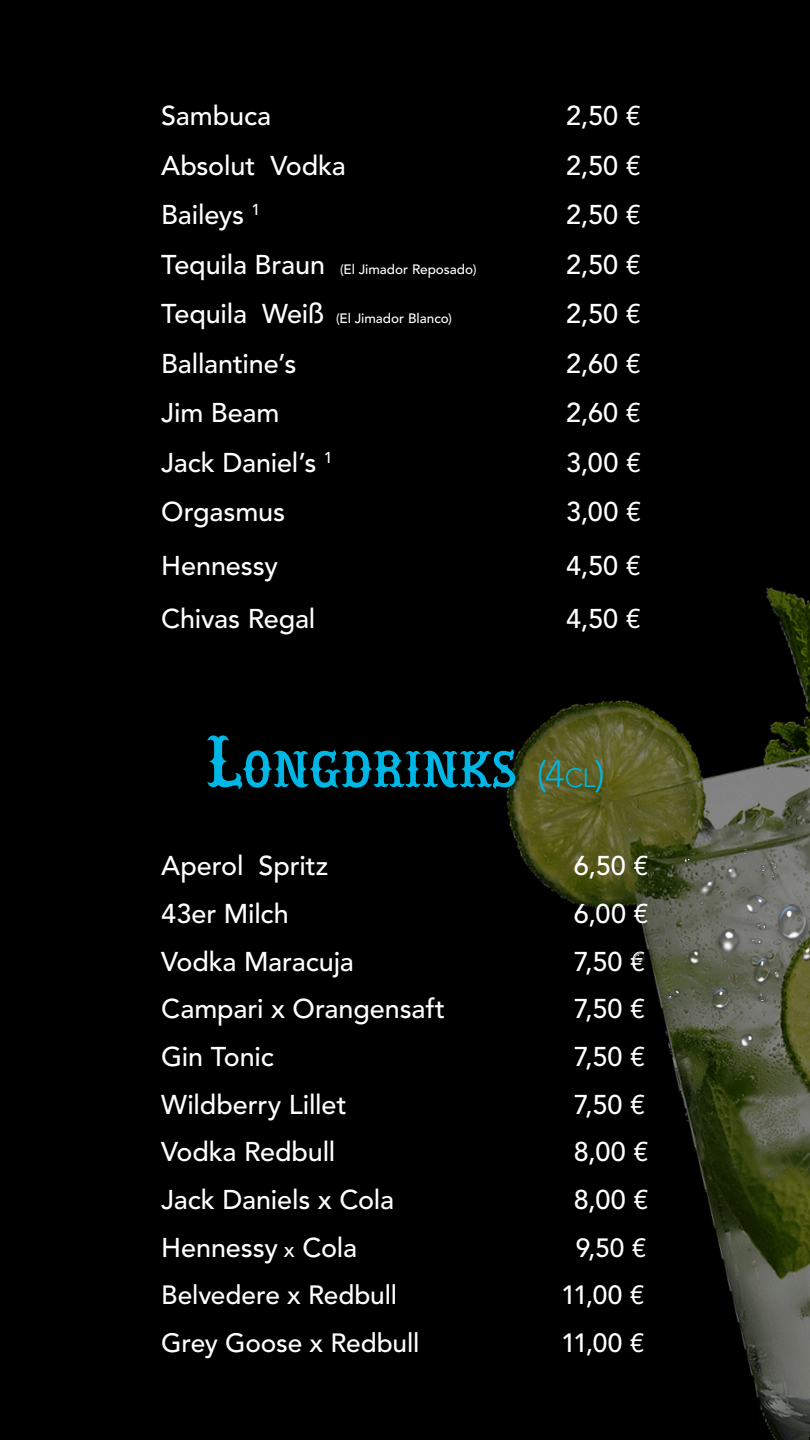
<style>
.page{position:relative;width:810px;height:1440px;background:#000}
.page>*{position:absolute;margin:0;border:0;box-sizing:border-box;transform-origin:0 0}
.t1{font:52.5px "Hessian";letter-spacing:-.015em;color:#00b6e4}
.t2{font:500 27px "Avenir LT Std";letter-spacing:-.005em;color:#fff}
.t3{font:500 26.25px "Avenir LT Std";letter-spacing:-.005em;color:#fff}
.t4{font:500 13.5px "Avenir LT Std";color:#fff}
.s1{font-size:27px}
.s2{font-size:75px}
.s3{font-family:"Avenir LT Std";font-weight:300;font-size:37.5px}
.s4{font-family:"Avenir LT Std";font-weight:300;font-size:26.25px}
.s5{font-size:21px}
</style>
<div class="page">
<img style="left:506px;top:587px;width:304px;height:853px">
<img style="left:630px;top:826px;width:180px;height:239px">
<p class="t2" style="left:161px;top:100px;width:112px">Sambuca</p>
<p class="t2" style="left:566px;top:100px;width:76px">2,50 €</p>
<p class="t2" style="left:161px;top:150px;width:186px">Absolut Vodka</p>
<p class="t2" style="left:566px;top:150px;width:76px">2,50 €</p>
<p class="t2" style="left:161px;top:199px;width:101px">Baileys <sup>1</sup></p>
<p class="t2" style="left:566px;top:199px;width:76px">2,50 €</p>
<p class="t4" style="left:161px;top:261px;width:317px"><span class="s1">Tequila Braun</span> (El Jimador Reposado)</p>
<p class="t2" style="left:566px;top:249px;width:76px">2,50 €</p>
<p class="t4" style="left:161px;top:311px;width:292px"><span class="s1">Tequila Weiß</span> (El Jimador Blanco)</p>
<p class="t2" style="left:566px;top:298px;width:76px">2,50 €</p>
<p class="t2" style="left:161px;top:348px;width:137px">Ballantine’s</p>
<p class="t2" style="left:566px;top:348px;width:76px">2,60 €</p>
<p class="t2" style="left:161px;top:397px;width:120px">Jim Beam</p>
<p class="t2" style="left:566px;top:397px;width:76px">2,60 €</p>
<p class="t2" style="left:161px;top:447px;width:173px">Jack Daniel’s <sup>1</sup></p>
<p class="t2" style="left:566px;top:447px;width:76px">3,00 €</p>
<p class="t2" style="left:161px;top:496px;width:125px">Orgasmus</p>
<p class="t2" style="left:566px;top:496px;width:76px">3,00 €</p>
<p class="t2" style="left:161px;top:550px;width:118px">Hennessy</p>
<p class="t2" style="left:566px;top:550px;width:76px">4,50 €</p>
<p class="t2" style="left:161px;top:603px;width:156px">Chivas Regal</p>
<p class="t2" style="left:566px;top:603px;width:76px">4,50 €</p>
<h1 class="t1" style="left:205px;top:738px;width:401px"><span class="s2">L</span>ONGDRINKS <span class="s3">(4</span><span class="s4">cl</span><span class="s3">)</span></h1>
<p class="t2" style="left:161px;top:850px;width:169px">Aperol Spritz</p>
<p class="t2" style="left:574px;top:850px;width:76px">6,50 €</p>
<p class="t2" style="left:161px;top:898px;width:129px">43er Milch</p>
<p class="t2" style="left:574px;top:898px;width:76px">6,00 €</p>
<p class="t2" style="left:161px;top:946px;width:194px">Vodka Maracuja</p>
<p class="t2" style="left:574px;top:946px;width:73px">7,50 €</p>
<p class="t2" style="left:161px;top:993px;width:286px">Campari x Orangensaft</p>
<p class="t2" style="left:574px;top:993px;width:73px">7,50 €</p>
<p class="t2" style="left:161px;top:1041px;width:114px">Gin Tonic</p>
<p class="t2" style="left:574px;top:1041px;width:73px">7,50 €</p>
<p class="t2" style="left:161px;top:1089px;width:187px">Wildberry Lillet</p>
<p class="t2" style="left:574px;top:1089px;width:73px">7,50 €</p>
<p class="t2" style="left:161px;top:1136px;width:176px">Vodka Redbull</p>
<p class="t2" style="left:574px;top:1136px;width:76px">8,00 €</p>
<p class="t2" style="left:161px;top:1184px;width:234px">Jack Daniels x Cola</p>
<p class="t2" style="left:574px;top:1184px;width:76px">8,00 €</p>
<p class="t2" style="left:161px;top:1232px;width:197px">Hennessy <span class="s5">x</span> Cola</p>
<p class="t3" style="left:576px;top:1232px;width:72px">9,50 €</p>
<p class="t3" style="left:161px;top:1280px;width:237px">Belvedere x Redbull</p>
<p class="t3" style="left:561px;top:1280px;width:85px">11,00 €</p>
<p class="t3" style="left:161px;top:1328px;width:260px">Grey Goose x Redbull</p>
<p class="t3" style="left:561px;top:1328px;width:85px">11,00 €</p>
</div>
